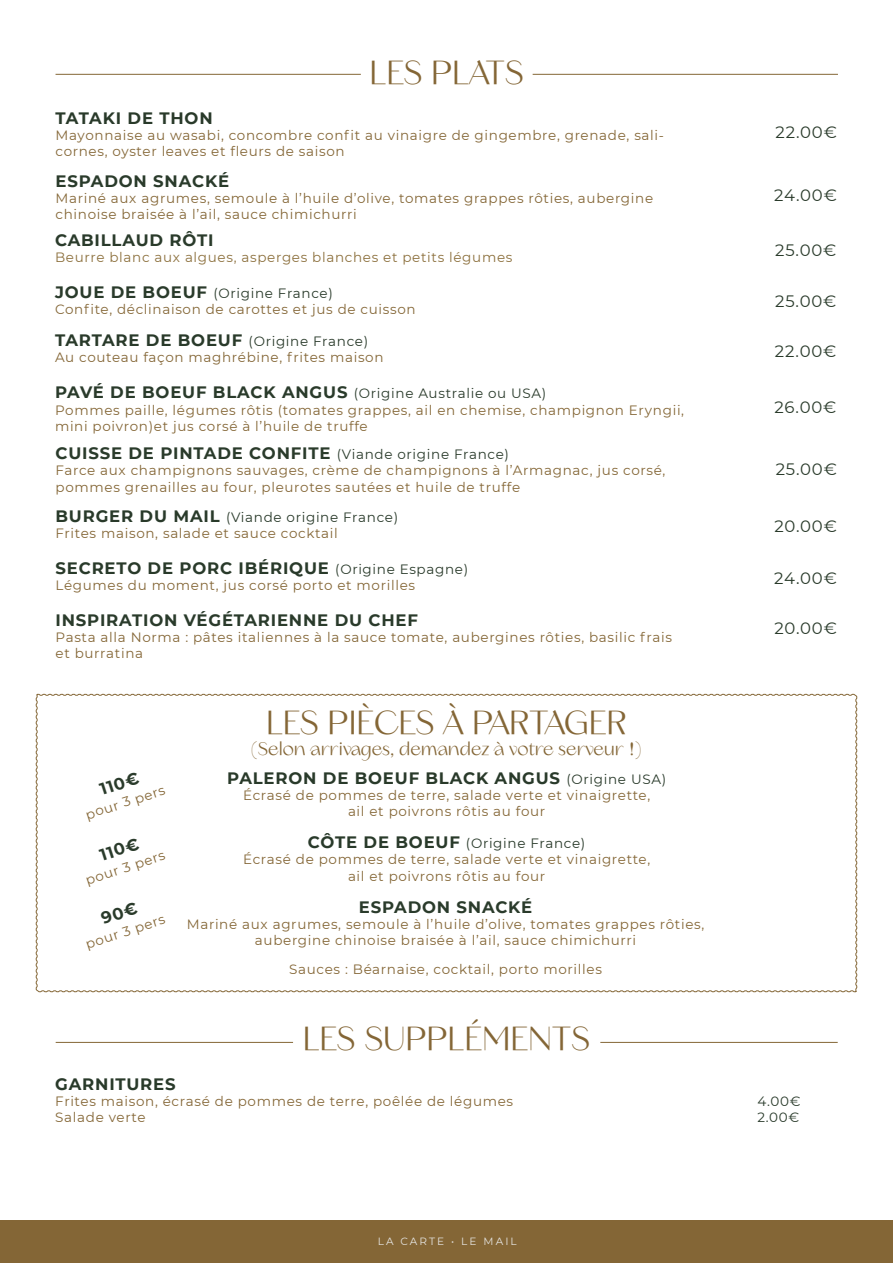
<style>
.page{position:relative;width:893px;height:1263px;background:#fff}
.page>*{position:absolute;margin:0;border:0;box-sizing:border-box;transform-origin:0 0}
.t1{font:33px "Erotique Text";color:#846636}
.t2{font:18px "Erotique Text";color:#846636}
.t3{font:700 16.5px "Montserrat";letter-spacing:.05em;color:#2a3b2b}
.t4{font:700 16.5px "Montserrat";letter-spacing:.05em;color:#293a2a}
.t5{font:16.5px "Montserrat";letter-spacing:.05em;color:#2a3b2b}
.t6{font:16.5px "Montserrat";letter-spacing:.05em;color:#293a2a}
.t7{font:13.5px/16.2px "Montserrat";letter-spacing:.05em;color:#846636}
.t8{font:13.5px "Montserrat";letter-spacing:.05em;color:#8c703d}
.t9{font:13.5px "Montserrat";color:#293a2a}
.t10{font:10.5px "Montserrat";letter-spacing:.2em;color:#e5e4e1}
.s1{font-weight:700;font-size:16.5px;color:#2a3b2b}
.s2{color:#293a2a}
.s3{font-weight:700;font-size:16.5px;color:#293a2a}
.s4{color:#2a3b2b}
.s5{font-weight:400;font-size:13.5px}
</style>
<div class="page">
<div style="left:0;top:1220px;width:893px;height:43px;background:#846636"></div>
<hr style="left:56px;top:74px;width:305px;height:1px;background:#846636">
<hr style="left:533px;top:74px;width:305px;height:1px;background:#846636">
<hr style="left:56px;top:1042px;width:237px;height:1px;background:#846636">
<hr style="left:600px;top:1042px;width:238px;height:1px;background:#846636">
<svg style="left:35px;top:693px;width:823px;height:299px"></svg>
<svg style="left:100px;top:901px;width:38px;height:23px"></svg>
<h1 class="t1" style="left:370px;top:53px;width:156px">LES PLATS</h1>
<p class="t4" style="left:56px;top:108px;width:159px">TATAKI DE THON</p>
<p class="t7" style="left:56px;top:127px;width:610px">Mayonnaise au wasabi, concombre confit au vinaigre de gingembre, grenade, sali&shy;cornes, oyster leaves et fleurs de saison</p>
<p class="t3" style="left:56px;top:171px;width:175px">ESPADON SNACKÉ</p>
<p class="t7" style="left:56px;top:190px;width:599px">Mariné aux agrumes, semoule à l’huile d’olive, tomates grappes rôties, aubergine chinoise braisée à l’ail, sauce chimichurri</p>
<p class="t3" style="left:55px;top:230px;width:160px">CABILLAUD RÔTI</p>
<p class="t8" style="left:55px;top:249px;width:459px">Beurre blanc aux algues, asperges blanches et petits légumes</p>
<p class="t7" style="left:55px;top:285px;width:362px"><span class="s1">JOUE DE BOEUF</span> <span class="s2">(Origine France)<br></span>Confite, déclinaison de carottes et jus de cuisson</p>
<p class="t7" style="left:55px;top:333px;width:330px"><span class="s3">TARTARE DE BOEUF</span> <span class="s2">(Origine France)<br></span>Au couteau façon maghrébine, frites maison</p>
<p class="t7" style="left:55px;top:385px;width:631px"><span class="s1">PAVÉ DE BOEUF BLACK ANGUS</span> <span class="s4">(Origine Australie ou USA)<br></span>Pommes paille, légumes rôtis (tomates grappes, ail en chemise, champignon Eryngii, mini poivron)et jus corsé à l’huile de truffe</p>
<p class="t3" style="left:56px;top:443px;width:455px">CUISSE DE PINTADE CONFITE <span class="s5">(Viande origine France)</span></p>
<p class="t7" style="left:56px;top:462px;width:611px">Farce aux champignons sauvages, crème de champignons à l’Armagnac, jus corsé, pommes grenailles au four, pleurotes sautées et huile de truffe</p>
<p class="t7" style="left:56px;top:508px;width:344px"><span class="s3">BURGER DU MAIL</span> <span class="s2">(Viande origine France)<br></span>Frites maison, salade et sauce cocktail</p>
<p class="t4" style="left:56px;top:558px;width:414px">SECRETO DE PORC IBÉRIQUE <span class="s5">(Origine Espagne)</span></p>
<p class="t7" style="left:56px;top:577px;width:361px">Légumes du moment, jus corsé porto et morilles</p>
<p class="t3" style="left:56px;top:610px;width:364px">INSPIRATION VÉGÉTARIENNE DU CHEF</p>
<p class="t7" style="left:56px;top:629px;width:618px">Pasta alla Norma : pâtes italiennes à la sauce tomate, aubergines rôties, basilic frais et burratina</p>
<p class="t3" style="left:97px;top:780px;width:42px;rotate:-18deg">110€</p>
<p class="t7" style="left:83px;top:807px;width:84px;rotate:-18deg">pour 3 pers</p>
<p class="t3" style="left:97px;top:846px;width:42px;rotate:-18deg">110€</p>
<p class="t7" style="left:83px;top:873px;width:84px;rotate:-18deg">pour 3 pers</p>
<p class="t7" style="left:83px;top:936px;width:84px;rotate:-18deg">pour 3 pers</p>
<h1 class="t1" style="left:266px;top:702px;width:362px">LES PIÈCES À PARTAGER</h1>
<h2 class="t2" style="left:251px;top:738px;width:391px">(Selon arrivages, demandez à votre serveur !)</h2>
<p class="t4" style="left:227px;top:768px;width:440px">PALERON DE BOEUF BLACK ANGUS <span class="s5">(Origine USA)</span></p>
<p class="t7" style="left:243px;top:787px;width:409px;text-align:center">Écrasé de pommes de terre, salade verte et vinaigrette, ail et poivrons rôtis au four</p>
<p class="t7" style="left:243px;top:835px;width:409px;text-align:center"><span class="s3">CÔTE DE BOEUF</span> <span class="s2">(Origine France)<br></span>Écrasé de pommes de terre, salade verte et vinaigrette, ail et poivrons rôtis au four</p>
<p class="t3" style="left:359px;top:897px;width:175px">ESPADON SNACKÉ</p>
<p class="t7" style="left:187px;top:916px;width:519px;text-align:center">Mariné aux agrumes, semoule à l’huile d’olive, tomates grappes rôties, aubergine chinoise braisée à l’ail, sauce chimichurri</p>
<p class="t7" style="left:289px;top:961px;width:314px">Sauces : Béarnaise, cocktail, porto morilles</p>
<h1 class="t1" style="left:303px;top:1019px;width:289px">LES SUPPLÉMENTS</h1>
<p class="t6" style="left:775px;top:122px;width:63px">22.00€</p>
<p class="t5" style="left:774px;top:185px;width:64px">24.00€</p>
<p class="t5" style="left:775px;top:240px;width:63px">25.00€</p>
<p class="t5" style="left:775px;top:291px;width:63px">25.00€</p>
<p class="t6" style="left:775px;top:341px;width:63px">22.00€</p>
<p class="t5" style="left:774px;top:397px;width:64px">26.00€</p>
<p class="t5" style="left:776px;top:459px;width:63px">25.00€</p>
<p class="t6" style="left:774px;top:516px;width:64px">20.00€</p>
<p class="t6" style="left:774px;top:568px;width:64px">24.00€</p>
<p class="t5" style="left:774px;top:618px;width:64px">20.00€</p>
<p class="t4" style="left:55px;top:1074px;width:122px">GARNITURES</p>
<p class="t7" style="left:55px;top:1093px;width:459px">Frites maison, écrasé de pommes de terre, poêlée de légumes</p>
<p class="t9" style="left:757px;top:1093px;width:45px">4.00€</p>
<p class="t7" style="left:55px;top:1109px;width:92px">Salade verte</p>
<p class="t9" style="left:757px;top:1109px;width:43px">2.00€</p>
<p class="t10" style="left:378px;top:1235px;width:141px">LA CARTE • LE MAIL</p>
</div>
